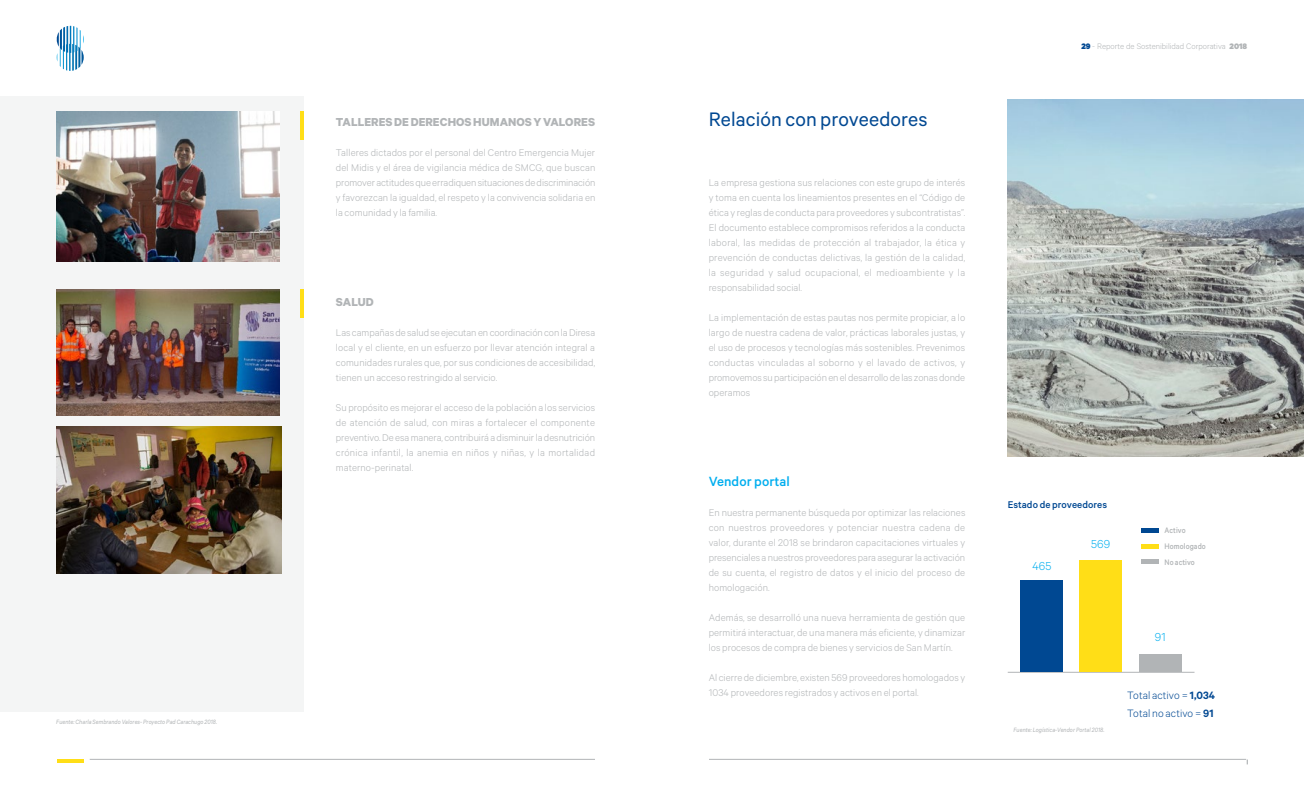
<style>
.page{position:relative;width:1304px;height:794px;background:#fff}
.page>*{position:absolute;margin:0;border:0;box-sizing:border-box;transform-origin:0 0}
.t1{font:22px "Calibre";letter-spacing:.005em;color:#004892}
.t2{font:500 15px "Calibre";letter-spacing:.005em;color:#00aeef}
.t3{font:700 13px "Calibre";letter-spacing:.005em;color:#b1b4b6}
.t4{font:300 13px "Calibre";letter-spacing:.005em;color:#00aeef}
.t5{font:300 12px/17.2px "Calibre";letter-spacing:.005em;color:#004892}
.t6{font:300 11px/15px "Calibre";letter-spacing:.005em;color:#b1b4b6;text-align:justify}
.t7{font:500 11px "Calibre";letter-spacing:.005em;color:#004892}
.t8{font:300 9px "Calibre";color:#b1b4b6}
.t9{font:500 9px/15.8px "Calibre";letter-spacing:.005em;color:#b1b4b6;scale:.9 1}
.t10{font:italic 7px "Calibre";letter-spacing:.005em;color:#b1b4b6;scale:.9 1}
.s1{font-weight:900;color:#004892}
.s2{font-weight:900}
.s3{font-weight:600}
</style>
<div class="page">
<hr style="left:57px;top:759px;width:27px;height:4px;background:#ffde17">
<hr style="left:90px;top:759px;width:1156px;height:1px;background:#b1b4b6">
<div style="left:595px;top:733px;width:114px;height:61px;background:#fff"></div>
<svg style="left:56px;top:26px;width:28px;height:45px"></svg>
<div style="left:0;top:96px;width:303px;height:615px;background:#f4f5f5"></div>
<img style="left:57px;top:111px;width:222px;height:150px">
<img style="left:56px;top:289px;width:223px;height:126px">
<img style="left:57px;top:426px;width:224px;height:147px">
<hr style="left:300px;top:111px;width:3px;height:28px;background:#ffde17">
<hr style="left:300px;top:289px;width:3px;height:28px;background:#ffde17">
<hr style="left:1142px;top:528px;width:17px;height:4px;background:#004892">
<hr style="left:1142px;top:544px;width:17px;height:4px;background:#ffde17">
<hr style="left:1142px;top:560px;width:17px;height:4px;background:#b1b4b6">
<hr style="left:1008px;top:672px;width:186px;height:1px;background:#b1b4b6">
<div style="left:1079px;top:560px;width:43px;height:112px;background:#ffde17"></div>
<div style="left:1021px;top:580px;width:42px;height:92px;background:#004892"></div>
<div style="left:1139px;top:654px;width:43px;height:18px;background:#b1b4b6"></div>
<img style="left:1008px;top:100px;width:296px;height:356px">
<p class="t10" style="left:56px;top:718px;width:180px">Fuente: Charla Sembrando Valores- Proyecto Pad Carachugo 2018.</p>
<p class="t3" style="left:336px;top:114px;width:261px">TALLERES DE DERECHOS HUMANOS Y VALORES</p>
<p class="t6" style="left:336px;top:145px;width:261px">Talleres dictados por el personal del Centro Emergencia Mujer del Midis y el área de vigilancia médica de SMCG, que buscan promover actitudes que erradiquen situaciones de discriminación y favorezcan la igualdad, el respeto y la convivencia solidaria en la comunidad y la familia.</p>
<p class="t3" style="left:336px;top:294px;width:39px">SALUD</p>
<p class="t6" style="left:336px;top:325px;width:261px">Las campañas de salud se ejecutan en coordinación con la Diresa local y el cliente, en un esfuerzo por llevar atención integral a comunidades rurales que, por sus condiciones de accesibilidad, tienen un acceso restringido al servicio.</p>
<p class="t6" style="left:336px;top:400px;width:261px">Su propósito es mejorar el acceso de la población a los servicios de atención de salud, con miras a fortalecer el componente preventivo. De esa manera, contribuirá a disminuir la desnutrición crónica infantil, la anemia en niños y niñas, y la mortalidad materno-perinatal.</p>
<h1 class="t1" style="left:709px;top:106px;width:220px">Relación con proveedores</h1>
<p class="t6" style="left:709px;top:175px;width:258px">La empresa gestiona sus relaciones con este grupo de interés y toma en cuenta los lineamientos presentes en el “Código de ética y reglas de conducta para proveedores y subcontratistas”.<br>El documento establece compromisos referidos a la conducta laboral, las medidas de protección al trabajador, la ética y prevención de conductas delictivas, la gestión de la calidad, la seguridad y salud ocupacional, el medioambiente y la responsabilidad social.</p>
<p class="t6" style="left:709px;top:310px;width:258px">La implementación de estas pautas nos permite propiciar, a lo largo de nuestra cadena de valor, prácticas laborales justas, y el uso de procesos y tecnologías más sostenibles. Prevenimos conductas vinculadas al soborno y el lavado de activos, y promovemos su participación en el desarrollo de las zonas donde operamos</p>
<h2 class="t2" style="left:709px;top:473px;width:83px">Vendor portal</h2>
<p class="t6" style="left:709px;top:505px;width:258px">En nuestra permanente búsqueda por optimizar las relaciones con nuestros proveedores y potenciar nuestra cadena de valor, durante el 2018 se brindaron capacitaciones virtuales y presenciales a nuestros proveedores para asegurar la activación de su cuenta, el registro de datos y el inicio del proceso de homologación.</p>
<p class="t6" style="left:709px;top:610px;width:258px">Además, se desarrolló una nueva herramienta de gestión que permitirá interactuar, de una manera más eficiente, y dinamizar los procesos de compra de bienes y servicios de San Martín.</p>
<p class="t6" style="left:709px;top:670px;width:258px">Al cierre de diciembre, existen 569 proveedores homologados y<br>1034 proveedores registrados y activos en el portal.</p>
<p class="t8" style="left:1081px;top:41px;width:167px"><span class="s1">29</span> - Reporte de Sostenibilidad Corporativa <span class="s2">2018</span></p>
<p class="t7" style="left:1008px;top:498px;width:101px">Estado de proveedores</p>
<p class="t4" style="left:1032px;top:558px;width:21px">465</p>
<p class="t4" style="left:1091px;top:536px;width:21px">569</p>
<p class="t9" style="left:1165px;top:522px;width:47px">Activo<br>Homologado<br>No activo</p>
<p class="t10" style="left:1013px;top:725px;width:102px">Fuente: Logística-Vendor Portal 2018.</p>
<p class="t4" style="left:1155px;top:629px;width:12px">91</p>
<p class="t5" style="left:1127px;top:686px;width:89px">Total activo = <span class="s3">1,034<br></span>Total no activo = <span class="s3">91</span></p>
</div>
